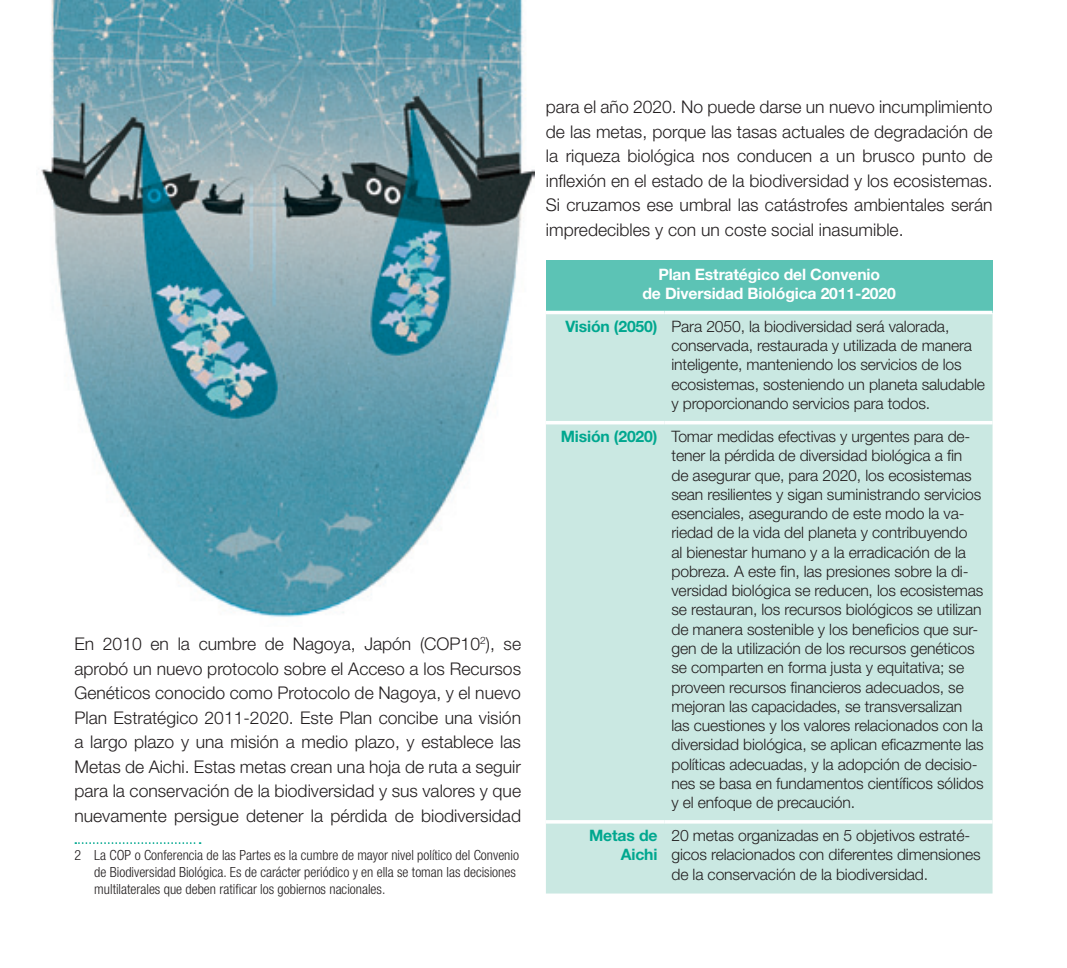
<style>
.page{position:relative;width:1067px;height:968px;background:#fff}
.page>*{position:absolute;margin:0;border:0;box-sizing:border-box;transform-origin:0 0}
.t1{font:300 17.5px/24.5px "Helvetica Neue";color:#231f20;text-align:justify}
.t2{font:300 15.75px/19.2px "Helvetica Neue";letter-spacing:-.01em;color:#231f20}
.t3{font:700 15.75px/19.2px "Helvetica Neue";letter-spacing:-.01em;color:#fff;text-align:center}
.t4{font:700 15.75px/19.2px "Helvetica Neue";letter-spacing:-.01em;color:#00a78f;text-align:right}
.t5{font:300 condensed 14px/16.8px "Helvetica Neue";color:#231f20}
.s1{font-weight:700;color:#00a78f}
</style>
<div class="page">
<svg style="left:75px;top:842px;width:126px;height:1px"></svg>
<div style="left:546px;top:260px;width:446px;height:52px;background:#5cc3b5"></div>
<div style="left:546px;top:314px;width:446px;height:579px;background:#cae8e2"></div>
<hr style="left:546px;top:311px;width:118px;height:3px;background:#fff">
<hr style="left:664px;top:311px;width:328px;height:3px;background:#fff">
<hr style="left:546px;top:421px;width:118px;height:3px;background:#fff">
<hr style="left:664px;top:421px;width:328px;height:3px;background:#fff">
<hr style="left:546px;top:820px;width:118px;height:3px;background:#fff">
<hr style="left:664px;top:820px;width:328px;height:3px;background:#fff">
<img style="left:36px;top:0;width:498px;height:618px">
<p class="t1" style="left:74px;top:631px;width:448px">En 2010 en la cumbre de Nagoya, Japón (COP10<sup>2</sup>), se aprobó un nuevo protocolo sobre el Acceso a los Recursos Genéticos conocido como Protocolo de Nagoya, y el nuevo Plan Estratégico 2011-2020. Este Plan concibe una visión a largo plazo y una misión a medio plazo, y establece las Metas de Aichi. Estas metas crean una hoja de ruta a seguir para la conservación de la biodiversidad y sus valores y que nuevamente persigue detener la pérdida de biodiversidad</p>
<p class="t5" style="left:94px;top:846px;width:426px;text-indent:-20px">2 La COP o Conferencia de las Partes es la cumbre de mayor nivel político del Convenio de Biodiversidad Biológica. Es de carácter periódico y en ella se toman las decisiones multilaterales que deben ratificar los gobiernos nacionales.</p>
<p class="t1" style="left:546px;top:94px;width:448px">para el año 2020. No puede darse un nuevo incumplimiento de las metas, porque las tasas actuales de degradación de la riqueza biológica nos conducen a un brusco punto de inflexión en el estado de la biodiversidad y los ecosistemas.<br>Si cruzamos ese umbral las catástrofes ambientales serán impredecibles y con un coste social inasumible.</p>
<p class="t3" style="left:642px;top:264px;width:255px">Plan Estratégico del Convenio<br>de Diversidad Biológica 2011-2020</p>
<p class="t2" style="left:671px;top:316px;width:315px;text-indent:-106px"><span class="s1">Visión (2050)</span> Para 2050, la biodiversidad será valorada, conservada, restaurada y utilizada de manera inteligente, manteniendo los servicios de los ecosistemas, sosteniendo un planeta saludable y proporcionando servicios para todos.</p>
<p class="t2" style="left:671px;top:426px;width:314px;text-indent:-111px"><span class="s1">Misión (2020)</span> Tomar medidas efectivas y urgentes para de&shy;tener la pérdida de diversidad biológica a fin<br>de asegurar que, para 2020, los ecosistemas sean resilientes y sigan suministrando servicios esenciales, asegurando de este modo la va&shy;riedad de la vida del planeta y contribuyendo<br>al bienestar humano y a la erradicación de la pobreza. A este fin, las presiones sobre la di&shy;versidad biológica se reducen, los ecosistemas se restauran, los recursos biológicos se utilizan de manera sostenible y los beneficios que sur&shy;gen de la utilización de los recursos genéticos se comparten en forma justa y equitativa; se proveen recursos financieros adecuados, se mejoran las capacidades, se transversalizan las cuestiones y los valores relacionados con la diversidad biológica, se aplican eficazmente las políticas adecuadas, y la adopción de decisio&shy;nes se basa en fundamentos científicos sólidos y el enfoque de precaución.</p>
<p class="t4" style="left:589px;top:825px;width:70px">Metas de<br>Aichi</p>
<p class="t2" style="left:671px;top:825px;width:311px">20 metas organizadas en 5 objetivos estraté&shy;gicos relacionados con diferentes dimensiones de la conservación de la biodiversidad.</p>
</div>
